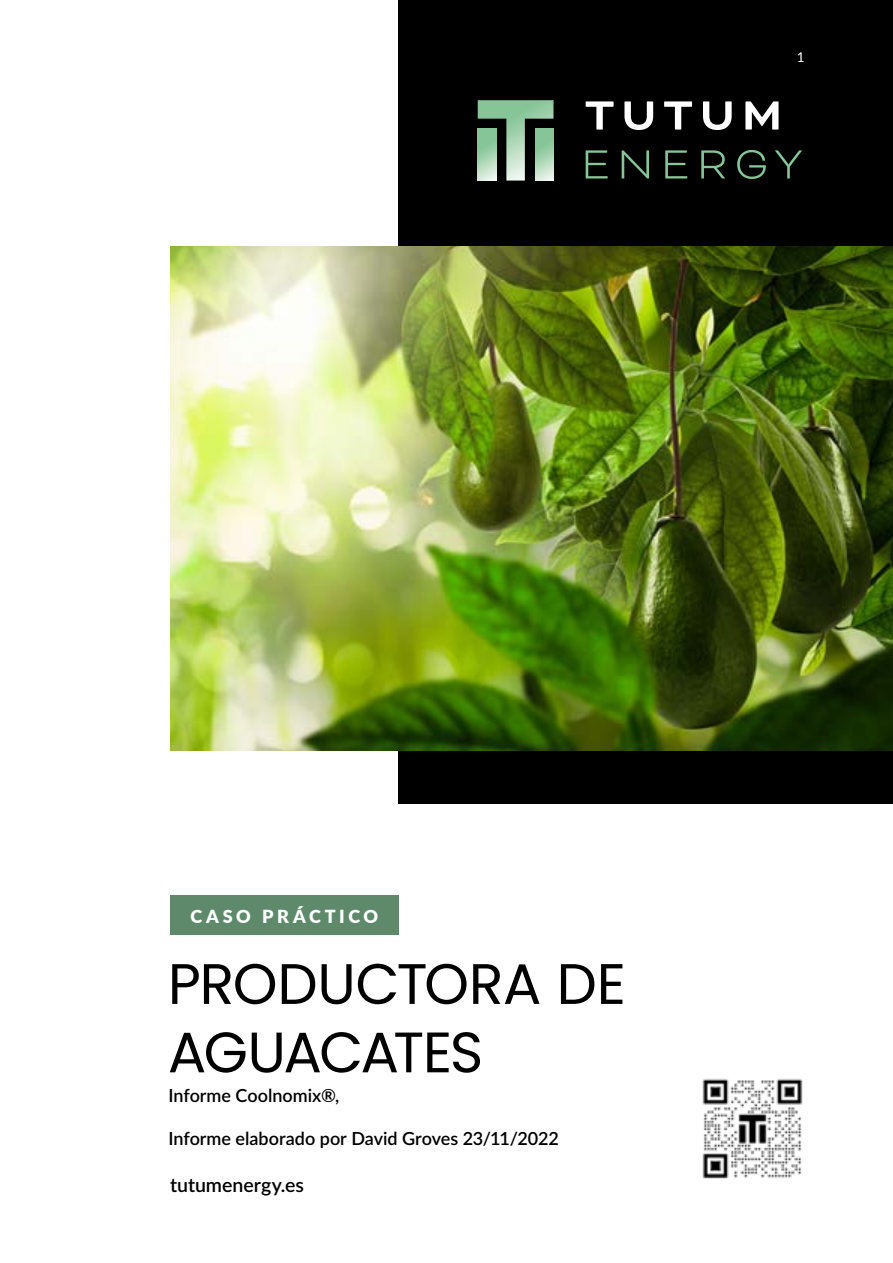
<style>
.page{position:relative;width:893px;height:1263px;background:#fff}
.page>*{position:absolute;margin:0;border:0;box-sizing:border-box;transform-origin:0 0}
.t1{font:57px/68.4px "Poppins";letter-spacing:-.025em;color:#000}
.t2{font:600 19.5px "Lato";color:#000}
.t3{font:600 18px "Lato";color:#000}
.t4{font:900 18px "Lato";letter-spacing:.2em;color:#fff}
.t5{font:13.5px "Lato";color:#fff}
</style>
<div class="page">
<div style="left:399px;top:0;width:494px;height:804px;background:#000"></div>
<img style="left:170px;top:246px;width:723px;height:504px">
<div style="left:170px;top:895px;width:229px;height:40px;background:#5e8a6b"></div>
<img style="left:702px;top:1078px;width:101px;height:101px">
<svg style="left:586px;top:101px;width:192px;height:29px"></svg>
<svg style="left:586px;top:150px;width:216px;height:29px"></svg>
<svg style="left:553px;top:128px;width:1px;height:53px"></svg>
<svg style="left:478px;top:100px;width:75px;height:81px"></svg>
<p class="t5" style="left:797px;top:48px;width:9px">1</p>
<p class="t4" style="left:190px;top:903px;width:189px">CASO PRÁCTICO</p>
<h1 class="t1" style="left:168px;top:950px;width:460px">PRODUCTORA DE<br>AGUACATES</h1>
<p class="t3" style="left:168px;top:1082px;width:172px">Informe Coolnomix®,</p>
<p class="t3" style="left:168px;top:1125px;width:392px">Informe elaborado por David Groves 23/11/2022</p>
<p class="t2" style="left:170px;top:1171px;width:135px">tutumenergy.es</p>
</div>
